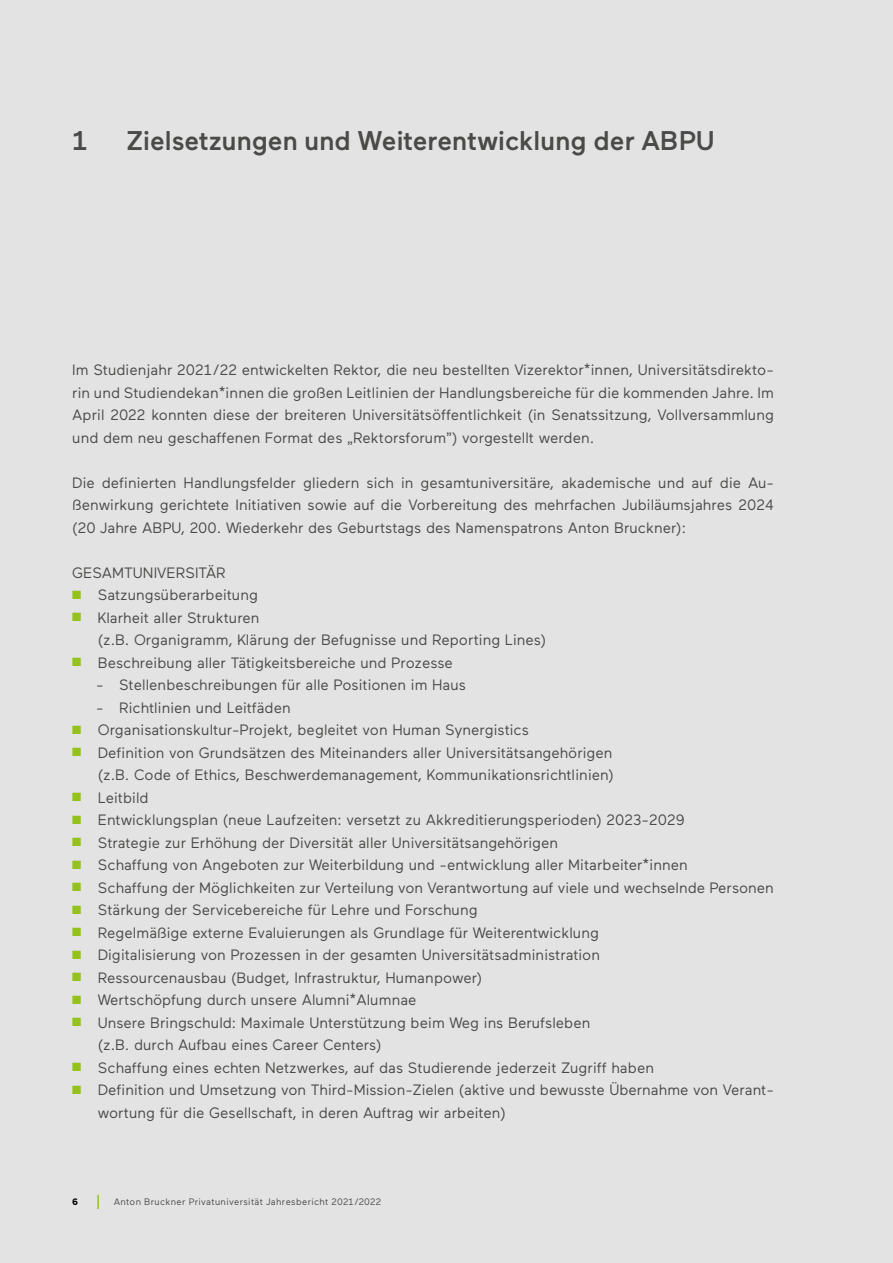
<style>
.page{position:relative;width:893px;height:1263px;background:#e3e3e3}
.page>*{position:absolute;margin:0;border:0;box-sizing:border-box;transform-origin:0 0}
.t1{font:500 27px "Maax";color:#4a4a49}
.t2{font:15px/22.5px "Maax";color:#4a4a49}
.t3{font:9.3px "Maax";letter-spacing:.035em;color:#4a4a49}
.t4{font:700 9.3px "Maax";color:#000}
.s1{color:#95c11f}
</style>
<div class="page">
<svg style="left:97px;top:1195px;width:2px;height:14px"></svg>
<h1 class="t1" style="left:72px;top:126px;width:17px">1</h1>
<h1 class="t1" style="left:126px;top:126px;width:590px">Zielsetzungen und Weiterentwicklung der ABPU</h1>
<p class="t2" style="left:72px;top:359px;width:703px;text-align:justify">Im Studienjahr 2021/22 entwickelten Rektor, die neu bestellten Vizerektor*innen, Universitätsdirekto&shy;rin und Studiendekan*innen die großen Leitlinien der Handlungsbereiche für die kommenden Jahre. Im April 2022 konnten diese der breiteren Universitätsöffentlichkeit (in Senatssitzung, Vollversammlung und dem neu geschaffenen Format des „Rektorsforum”) vorgestellt werden.</p>
<p class="t2" style="left:72px;top:471px;width:703px;text-align:justify">Die definierten Handlungsfelder gliedern sich in gesamtuniversitäre, akademische und auf die Au&shy;ßenwirkung gerichtete Initiativen sowie auf die Vorbereitung des mehrfachen Jubiläumsjahres 2024 (20 Jahre ABPU, 200. Wiederkehr des Geburtstags des Namenspatrons Anton Bruckner):</p>
<p class="t2" style="left:72px;top:561px;width:155px">GESAMTUNIVERSITÄR</p>
<p class="t2" style="left:72px;top:584px;width:187px"><span class="s1">■</span> Satzungsüberarbeitung</p>
<p class="t2" style="left:98px;top:606px;width:450px;text-indent:-26px"><span class="s1">■</span> Klarheit aller Strukturen<br>(z.B. Organigramm, Klärung der Befugnisse und Reporting Lines)</p>
<p class="t2" style="left:72px;top:651px;width:382px"><span class="s1">■</span> Beschreibung aller Tätigkeitsbereiche und Prozesse</p>
<p class="t2" style="left:96px;top:674px;width:371px">- Stellenbeschreibungen für alle Positionen im Haus</p>
<p class="t2" style="left:96px;top:696px;width:196px">- Richtlinien und Leitfäden</p>
<p class="t2" style="left:72px;top:719px;width:458px"><span class="s1">■</span> Organisationskultur-Projekt, begleitet von Human Synergistics</p>
<p class="t2" style="left:72px;top:741px;width:543px;text-align:right"><span class="s1">■</span> Definition von Grundsätzen des Miteinanders aller Universitätsangehörigen (z.B. Code of Ethics, Beschwerdemanagement, Kommunikationsrichtlinien)</p>
<p class="t2" style="left:72px;top:786px;width:78px"><span class="s1">■</span> Leitbild</p>
<p class="t2" style="left:72px;top:809px;width:614px"><span class="s1">■</span> Entwicklungsplan (neue Laufzeiten: versetzt zu Akkreditierungsperioden) 2023-2029</p>
<p class="t2" style="left:72px;top:831px;width:487px"><span class="s1">■</span> Strategie zur Erhöhung der Diversität aller Universitätsangehörigen</p>
<p class="t2" style="left:72px;top:854px;width:617px"><span class="s1">■</span> Schaffung von Angeboten zur Weiterbildung und -entwicklung aller Mitarbeiter*innen</p>
<p class="t2" style="left:72px;top:876px;width:703px"><span class="s1">■</span> Schaffung der Möglichkeiten zur Verteilung von Verantwortung auf viele und wechselnde Personen</p>
<p class="t2" style="left:72px;top:899px;width:407px"><span class="s1">■</span> Stärkung der Servicebereiche für Lehre und Forschung</p>
<p class="t2" style="left:72px;top:921px;width:528px"><span class="s1">■</span> Regelmäßige externe Evaluierungen als Grundlage für Weiterentwicklung</p>
<p class="t2" style="left:72px;top:944px;width:529px"><span class="s1">■</span> Digitalisierung von Prozessen in der gesamten Universitätsadministration</p>
<p class="t2" style="left:72px;top:966px;width:411px"><span class="s1">■</span> Ressourcenausbau (Budget, Infrastruktur, Humanpower)</p>
<p class="t2" style="left:72px;top:989px;width:346px"><span class="s1">■</span> Wertschöpfung durch unsere Alumni*Alumnae</p>
<p class="t2" style="left:98px;top:1011px;width:494px;text-indent:-26px"><span class="s1">■</span> Unsere Bringschuld: Maximale Unterstützung beim Weg ins Berufsleben (z.B. durch Aufbau eines Career Centers)</p>
<p class="t2" style="left:72px;top:1056px;width:583px"><span class="s1">■</span> Schaffung eines echten Netzwerkes, auf das Studierende jederzeit Zugriff haben</p>
<p class="t2" style="left:98px;top:1079px;width:678px;text-indent:-26px"><span class="s1">■</span> Definition und Umsetzung von Third-Mission-Zielen (aktive und bewusste Übernahme von Verant&shy;wortung für die Gesellschaft, in deren Auftrag wir arbeiten)</p>
<p class="t4" style="left:72px;top:1197px;width:7px">6</p>
<p class="t3" style="left:114px;top:1197px;width:269px">Anton Bruckner Privatuniversität Jahresbericht 2021/2022</p>
</div>
